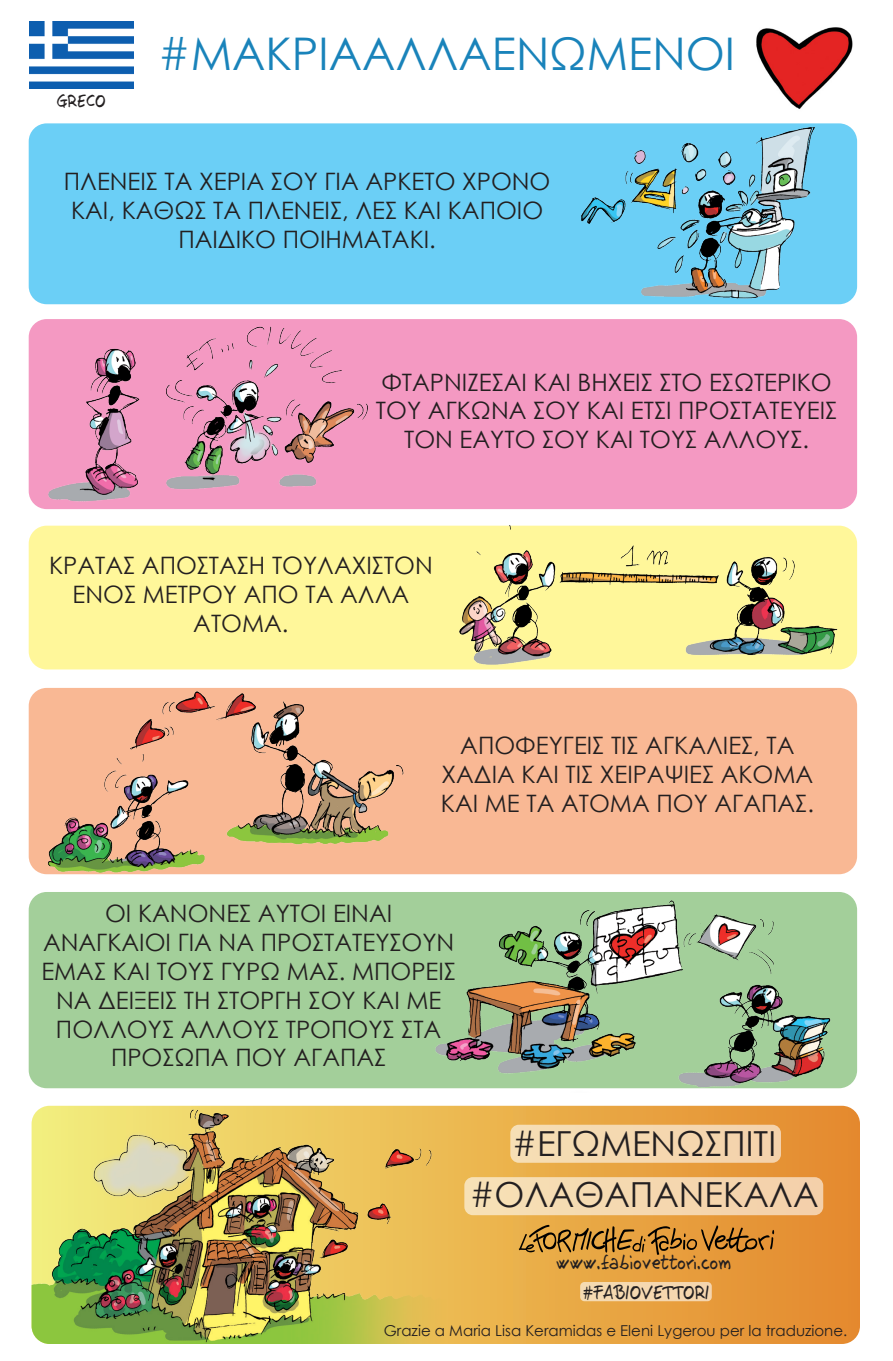
<style>
.page{position:relative;width:893px;height:1361px;background:#fff}
.page>*{position:absolute;margin:0;border:0;box-sizing:border-box;transform-origin:0 0}
.t1{font:45px "Century Gothic";color:#1983ba}
.t2{font:34.5px "Century Gothic";color:#231f20}
.t3{font:24px/28.8px "Century Gothic";color:#231f20;text-align:center}
.t4{font:18.15px "Fabio Vettori";color:#231f20}
.t5{font:18px "Fabio Vettori";color:#231f20}
.t6{font:16.5px "Fabio Vettori";color:#231f20}
.t7{font:15px "Century Gothic";color:#231f20}
</style>
<div class="page">
<img style="left:756px;top:27px;width:97px;height:59px">
<div style="left:29px;top:123px;width:828px;height:181px;background:#6bcff6;border-radius:18px"></div>
<div style="left:29px;top:319px;width:828px;height:190px;background:#f499c2;border-radius:18px"></div>
<div style="left:29px;top:526px;width:828px;height:143px;background:#fff79a;border-radius:18px"></div>
<div style="left:29px;top:688px;width:828px;height:186px;background:#f9b894;border-radius:18px"></div>
<div style="left:29px;top:892px;width:828px;height:196px;background:#a3cf9a;border-radius:18px"></div>
<svg style="left:32px;top:1105px;width:828px;height:239px;background:#e7a040"></svg>
<img style="left:32px;top:1105px;width:418px;height:239px">
<img style="left:406px;top:502px;width:452px;height:168px">
<img style="left:547px;top:86px;width:311px;height:235px">
<img style="left:36px;top:319px;width:342px;height:191px">
<img style="left:29px;top:668px;width:385px;height:207px">
<img style="left:424px;top:892px;width:418px;height:197px">
<img style="left:30px;top:22px;width:104px;height:66px">
<div style="left:510px;top:1124px;width:271px;height:38px;background:#f5d8b0;border-radius:9px"></div>
<div style="left:464px;top:1177px;width:359px;height:38px;background:#f5d8b0;border-radius:9px"></div>
<svg style="left:519px;top:1224px;width:255px;height:31px;background:#b77f32"></svg>
<div style="left:580px;top:1282px;width:132px;height:19px;background:#f5d8b0;border-radius:4px"></div>
<p class="t6" style="left:57px;top:91px;width:50px">GRECO</p>
<p class="t1" style="left:158px;top:22px;width:578px">#ΜΑΚΡΙΑΑΛΛΑΕΝΩΜΕΝΟΙ</p>
<p class="t3" style="left:64px;top:167px;width:488px">ΠΛΕΝΕΙΣ ΤΑ ΧΕΡΙΑ ΣΟΥ ΓΙΑ ΑΡΚΕΤΟ ΧΡΟΝΟ<br>ΚΑΙ, ΚΑΘΩΣ ΤΑ ΠΛΕΝΕΙΣ, ΛΕΣ ΚΑΙ ΚΑΠΟΙΟ<br>ΠΑΙΔΙΚΟ ΠΟΙΗΜΑΤΑΚΙ.</p>
<p class="t3" style="left:376px;top:367px;width:463px">ΦΤΑΡΝΙΖΕΣΑΙ ΚΑΙ ΒΗΧΕΙΣ ΣΤΟ ΕΣΩΤΕΡΙΚΟ<br>ΤΟΥ ΑΓΚΩΝΑ ΣΟΥ ΚΑΙ ΕΤΣΙ ΠΡΟΣΤΑΤΕΥΕΙΣ<br>ΤΟΝ ΕΑΥΤΟ ΣΟΥ ΚΑΙ ΤΟΥΣ ΑΛΛΟΥΣ.</p>
<p class="t3" style="left:49px;top:551px;width:385px">ΚΡΑΤΑΣ ΑΠΟΣΤΑΣΗ ΤΟΥΛΑΧΙΣΤΟΝ<br>ΕΝΟΣ ΜΕΤΡΟΥ ΑΠΟ ΤΑ ΑΛΛΑ<br>ΑΤΟΜΑ.</p>
<p class="t3" style="left:441px;top:730px;width:375px">ΑΠΟΦΕΥΓΕΙΣ ΤΙΣ ΑΓΚΑΛΙΕΣ, ΤΑ<br>ΧΑΔΙΑ ΚΑΙ ΤΙΣ ΧΕΙΡΑΨΙΕΣ ΑΚΟΜΑ<br>ΚΑΙ ΜΕ ΤΑ ΑΤΟΜΑ ΠΟΥ ΑΓΑΠΑΣ.</p>
<p class="t3" style="left:41px;top:899px;width:416px">ΟΙ ΚΑΝΟΝΕΣ ΑΥΤΟΙ ΕΙΝΑΙ<br>ΑΝΑΓΚΑΙΟΙ ΓΙΑ ΝΑ ΠΡΟΣΤΑΤΕΥΣΟΥΝ<br>ΕΜΑΣ ΚΑΙ ΤΟΥΣ ΓΥΡΩ ΜΑΣ. ΜΠΟΡΕΙΣ<br>ΝΑ ΔΕΙΞΕΙΣ ΤΗ ΣΤΟΡΓΗ ΣΟΥ ΚΑΙ ΜΕ<br>ΠΟΛΛΟΥΣ ΑΛΛΟΥΣ ΤΡΟΠΟΥΣ ΣΤΑ<br>ΠΡΟΣΩΠΑ ΠΟΥ ΑΓΑΠΑΣ</p>
<p class="t2" style="left:512px;top:1119px;width:265px">#ΕΓΩΜΕΝΩΣΠΙΤΙ</p>
<p class="t2" style="left:470px;top:1170px;width:350px">#ΟΛΑΘΑΠΑΝΕΚΑΛΑ</p>
<p class="t4" style="left:557px;top:1252px;width:176px">www.fabiovettori.com</p>
<p class="t5" style="left:583px;top:1282px;width:128px">#FABIOVETTORI</p>
<p class="t7" style="left:384px;top:1320px;width:465px">Grazie a Maria Lisa Keramidas e Eleni Lygerou per la traduzione.</p>
</div>
